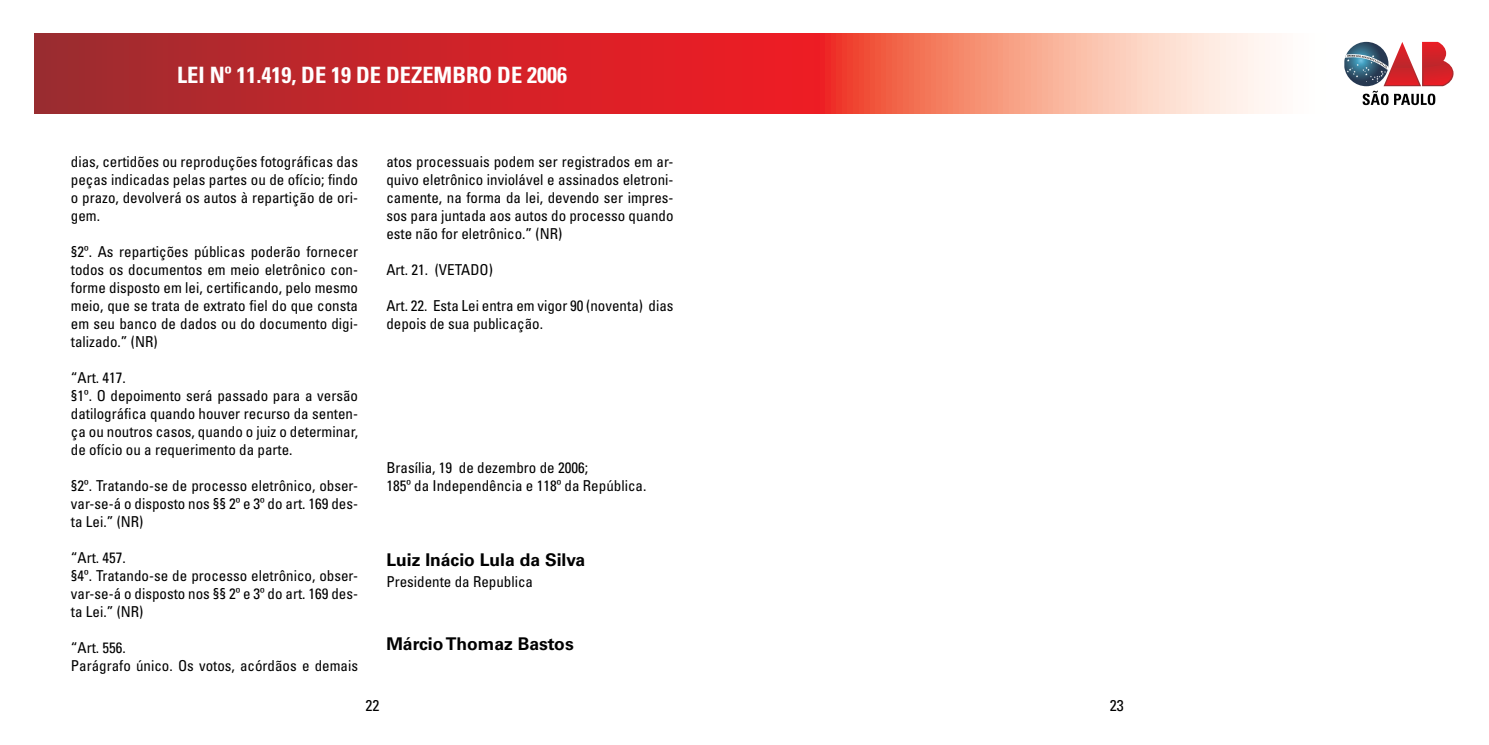
<style>
.page{position:relative;width:1489px;height:745px;background:#fff}
.page>*{position:absolute;margin:0;border:0;box-sizing:border-box;transform-origin:0 0}
.t1{font:700 condensed 22.5px "Univers LT Std";color:#fff}
.t2{font:700 17.5px "Univers LT Std";color:#000}
.t3{font:condensed 15.62px "Univers LT Std";color:#000}
.t4{font:condensed 15px/18px "Univers LT Std";color:#000}
</style>
<div class="page">
<svg style="left:34px;top:34px;width:1404px;height:79px;background:#dc5f5b"></svg>
<svg style="left:1344px;top:42px;width:109px;height:63px"></svg>
<h1 class="t1" style="left:177px;top:61px;width:289px">LEI Nº 11.419, DE 19 DE DEZEMBRO</h1>
<h1 class="t1" style="left:497px;top:61px;width:71px">DE 2006</h1>
<p class="t4" style="left:71px;top:152px;width:289px;text-align:justify">dias, certidões ou reproduções fotográficas das peças indicadas pelas partes ou de ofício; findo o prazo, devolverá os autos à repartição de ori&shy;gem.</p>
<p class="t4" style="left:71px;top:242px;width:289px;text-align:justify">§2º. As repartições públicas poderão fornecer todos os documentos em meio eletrônico con&shy;forme disposto em lei, certificando, pelo mesmo meio, que se trata de extrato fiel do que consta em seu banco de dados ou do documento digi&shy;talizado.” (NR)</p>
<p class="t4" style="left:71px;top:368px;width:288px">“Art. 417.<br>§1º. O depoimento será passado para a versão datilográfica quando houver recurso da senten&shy;ça ou noutros casos, quando o juiz o determinar, de ofício ou a requerimento da parte.</p>
<p class="t4" style="left:71px;top:476px;width:289px;text-align:justify">§2º. Tratando-se de processo eletrônico, obser&shy;var-se-á o disposto nos §§ 2º e 3º do art. 169 des&shy;ta Lei.” (NR)</p>
<p class="t4" style="left:71px;top:548px;width:289px">“Art. 457.<br>§4º. Tratando-se de processo eletrônico, obser&shy;var-se-á o disposto nos §§ 2º e 3º do art. 169 des&shy;ta Lei.” (NR)</p>
<p class="t4" style="left:71px;top:638px;width:289px">“Art. 556.<br>Parágrafo único. Os votos, acórdãos e demais</p>
<p class="t4" style="left:386px;top:152px;width:289px;text-align:justify">atos processuais podem ser registrados em ar&shy;quivo eletrônico inviolável e assinados eletroni&shy;camente, na forma da lei, devendo ser impres&shy;sos para juntada aos autos do processo quando este não for eletrônico.” (NR)</p>
<p class="t4" style="left:386px;top:260px;width:108px">Art. 21. (VETADO)</p>
<p class="t4" style="left:386px;top:296px;width:288px">Art. 22. Esta Lei entra em vigor 90 (noventa) dias depois de sua publicação.</p>
<p class="t4" style="left:386px;top:458px;width:261px">Brasília, 19 de dezembro de 2006;<br>185º da Independência e 118º da República.</p>
<p class="t2" style="left:386px;top:549px;width:200px">Luiz Inácio Lula da Silva</p>
<p class="t4" style="left:386px;top:572px;width:148px">Presidente da Republica</p>
<p class="t2" style="left:386px;top:633px;width:189px">Márcio Thomaz Bastos</p>
<p class="t3" style="left:365px;top:695px;width:15px">22</p>
<p class="t3" style="left:1109px;top:695px;width:15px">23</p>
</div>
